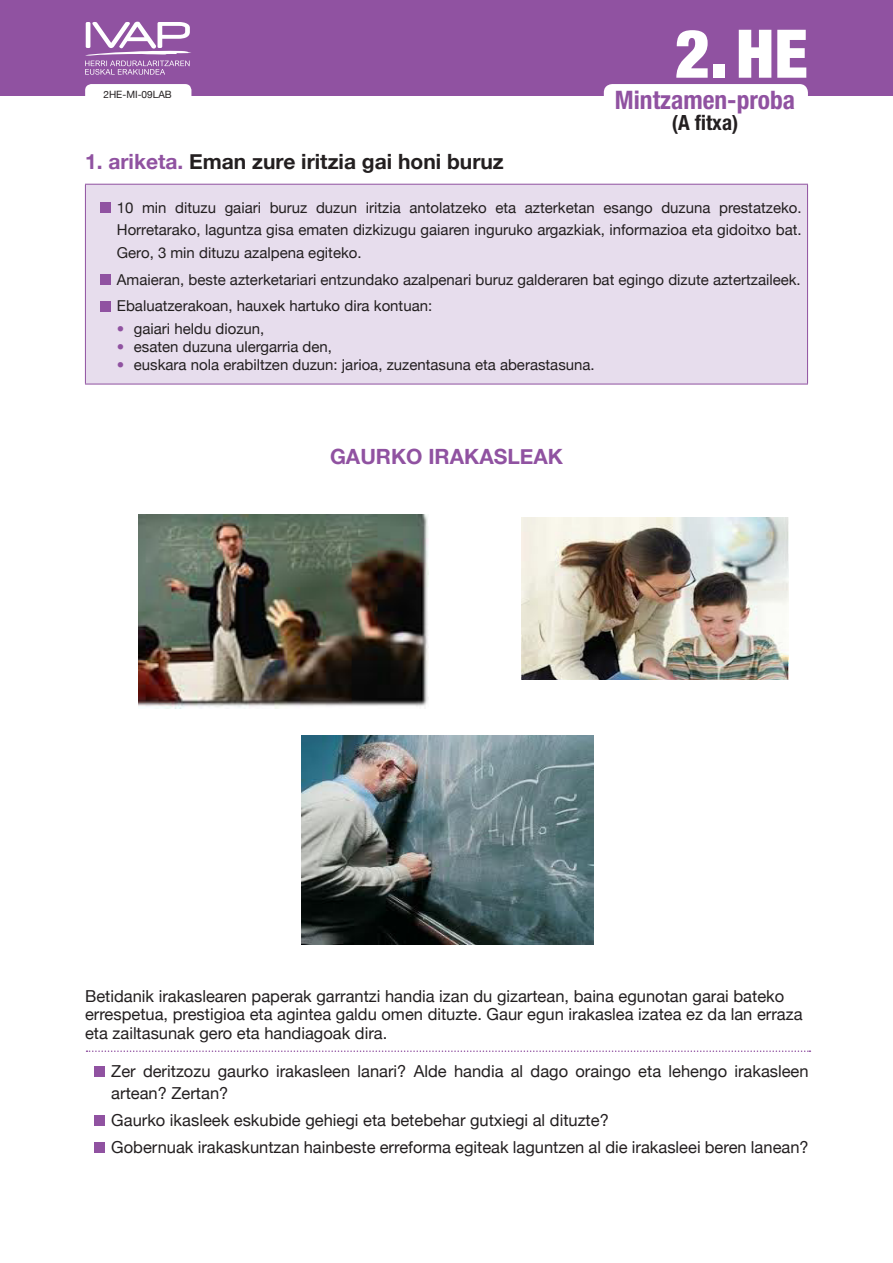
<style>
.page{position:relative;width:893px;height:1263px;background:#fff}
.page>*{position:absolute;margin:0;border:0;box-sizing:border-box;transform-origin:0 0}
.t1{font:900 condensed 67.2px "Helvetica Neue LT Pro";color:#fff}
.t2{font:700 condensed 25.5px "Helvetica Neue LT Pro";color:#9052a1}
.AriketaIzenburua{font:700 21px "Helvetica Neue";color:#231f20}
.Gaia{font:700 21px "Helvetica Neue";color:#9052a1}
.t3{font:700 condensed 21px "Helvetica Neue LT Pro";color:#231f20}
.MintzamenaGalderak{font:16.5px/22.5px "Helvetica Neue";color:#231f20}
.Testua{font:16.5px/18.8px "Helvetica Neue";color:#231f20}
.Ariketenazalpena{font:15px/22.5px "Helvetica Neue";color:#231f20;text-align:justify}
.t4{font:10.05px "Helvetica Neue";color:#231f20}
.s1{color:#9052a1}
.s2{font-weight:700;color:#9052a1}
</style>
<div class="page">
<div style="left:0;top:0;width:893px;height:96px;background:#9052a1"></div>
<svg style="left:85px;top:22px;width:106px;height:53px"></svg>
<div style="left:604px;top:84px;width:204px;height:49px;background:#fff;border-radius:9px"></div>
<div style="left:85px;top:84px;width:106px;height:20px;background:#fff;border-radius:6px"></div>
<div style="left:85px;top:184px;width:722px;height:200px;background:#e7dded"></div>
<hr style="left:85px;top:185px;width:1px;height:199px;background:#9052a1">
<hr style="left:85px;top:184px;width:723px;height:1px;background:#9052a1">
<hr style="left:807px;top:185px;width:1px;height:199px;background:#9052a1">
<hr style="left:85px;top:384px;width:723px;height:1px;background:#9052a1">
<div style="left:100px;top:202px;width:11px;height:11px;background:#9052a1"></div>
<div style="left:100px;top:274px;width:11px;height:11px;background:#9052a1"></div>
<div style="left:100px;top:301px;width:11px;height:10px;background:#9052a1"></div>
<div style="left:94px;top:1066px;width:11px;height:11px;background:#9052a1"></div>
<div style="left:94px;top:1115px;width:11px;height:11px;background:#9052a1"></div>
<div style="left:94px;top:1142px;width:11px;height:11px;background:#9052a1"></div>
<svg style="left:87px;top:1050px;width:723px;height:2px"></svg>
<img style="left:138px;top:514px;width:291px;height:194px">
<svg style="left:521px;top:517px;width:268px;height:1px"></svg>
<img style="left:521px;top:518px;width:268px;height:161px">
<img style="left:301px;top:735px;width:292px;height:209px">
<p class="t4" style="left:103px;top:88px;width:70px">2HE-MI-09LAB</p>
<h1 class="t1" style="left:675px;top:12px;width:134px">2.HE</h1>
<h2 class="t2" style="left:615px;top:84px;width:182px">Mintzamen-proba</h2>
<h3 class="t3" style="left:672px;top:109px;width:68px">(A fitxa)</h3>
<p class="AriketaIzenburua" style="left:85px;top:149px;width:420px"><span class="s1">1. ariketa.</span> Eman zure iritzia gai honi buruz</p>
<p class="Ariketenazalpena" style="left:117px;top:196px;width:686px">10 min dituzu gaiari buruz duzun iritzia antolatzeko eta azterketan esango duzuna prestatzeko.<br>Horretarako, laguntza gisa ematen dizkizugu gaiaren inguruko argazkiak, informazioa eta gidoitxo bat.<br>Gero, 3 min dituzu azalpena egiteko.</p>
<p class="Ariketenazalpena" style="left:117px;top:268px;width:685px">Amaieran, beste azterketariari entzundako azalpenari buruz galderaren bat egingo dizute aztertzaileek.</p>
<p class="Ariketenazalpena" style="left:117px;top:295px;width:317px">Ebaluatzerakoan, hauxek hartuko dira kontuan:</p>
<p class="Ariketenazalpena" style="left:117px;top:317px;width:149px"><span class="s2">•</span> gaiari heldu diozun,</p>
<p class="Ariketenazalpena" style="left:117px;top:335px;width:217px"><span class="s2">•</span> esaten duzuna ulergarria den,</p>
<p class="Ariketenazalpena" style="left:117px;top:353px;width:479px"><span class="s2">•</span> euskara nola erabiltzen duzun: jarioa, zuzentasuna eta aberastasuna.</p>
<p class="Gaia" style="left:330px;top:444px;width:234px">GAURKO IRAKASLEAK</p>
<p class="Testua" style="left:85px;top:986px;width:719px">Betidanik irakaslearen paperak garrantzi handia izan du gizartean, baina egunotan garai bateko errespetua, prestigioa eta agintea galdu omen dituzte. Gaur egun irakaslea izatea ez da lan erraza eta zailtasunak gero eta handiagoak dira.</p>
<p class="MintzamenaGalderak" style="left:111px;top:1059px;width:699px">Zer deritzozu gaurko irakasleen lanari? Alde handia al dago oraingo eta lehengo irakasleen artean? Zertan?</p>
<p class="MintzamenaGalderak" style="left:111px;top:1109px;width:499px">Gaurko ikasleek eskubide gehiegi eta betebehar gutxiegi al dituzte?</p>
<p class="MintzamenaGalderak" style="left:111px;top:1136px;width:699px">Gobernuak irakaskuntzan hainbeste erreforma egiteak laguntzen al die irakasleei beren lanean?</p>
</div>
